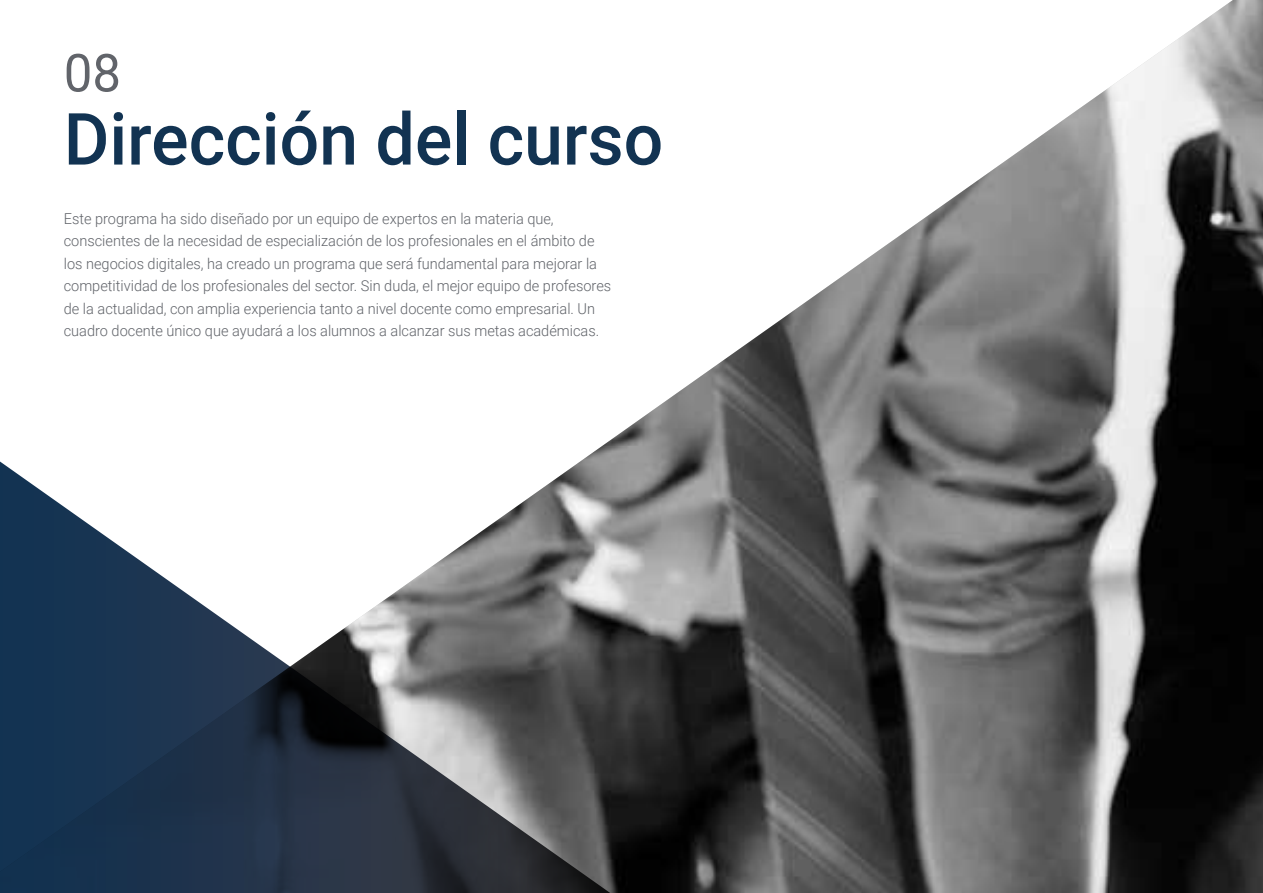
<style>
.page{position:relative;width:1263px;height:893px;background:#fff}
.page>*{position:absolute;margin:0;border:0;box-sizing:border-box;transform-origin:0 0}
.t1{font:500 72px "Roboto";color:#123352}
.t2{font:52.5px "Roboto";color:#61646a}
.t3{font:300 15px/22.5px "Roboto";color:#61646a}
</style>
<div class="page">
<img style="left:602px;top:0;width:661px;height:893px">
<svg style="left:0;top:446px;width:640px;height:447px"></svg>
<h2 class="t2" style="left:64px;top:36px;width:59px">08</h2>
<h1 class="t1" style="left:64px;top:89px;width:601px">Dirección del curso</h1>
<p class="t3" style="left:64px;top:207px;width:549px">Este programa ha sido diseñado por un equipo de expertos en la materia que, conscientes de la necesidad de especialización de los profesionales en el ámbito de los negocios digitales, ha creado un programa que será fundamental para mejorar la competitividad de los profesionales del sector. Sin duda, el mejor equipo de profesores de la actualidad, con amplia experiencia tanto a nivel docente como empresarial. Un cuadro docente único que ayudará a los alumnos a alcanzar sus metas académicas.</p>
</div>
